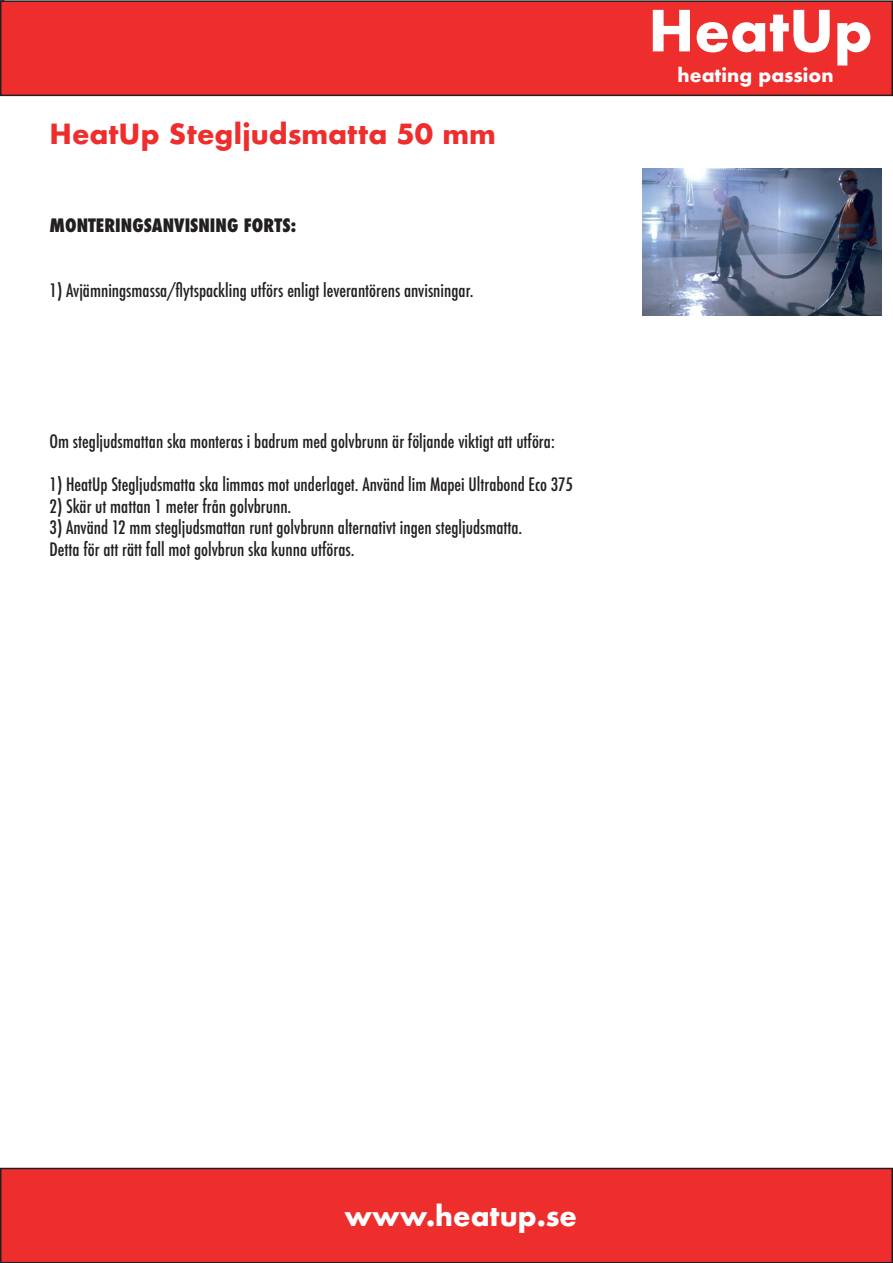
<style>
.page{position:relative;width:893px;height:1263px;background:#fff}
.page>*{position:absolute;margin:0;border:0;box-sizing:border-box;transform-origin:0 0}
.t1{font:700 55.05px "Futura";color:#fff}
.t2{font:700 27px "Futura";color:#ee2d2d}
.t3{font:700 27px "Futura";color:#fff}
.t4{font:700 18.3px "Futura";color:#fff}
.t5{font:500 condensed 18px/21.6px "Futura";color:#231f20}
.t6{font:800 condensed 18px "Futura";color:#231f20}
</style>
<div class="page">
<div style="left:1px;top:1px;width:891px;height:94px;background:#ee2d2d"></div>
<div style="left:0;top:0;width:893px;height:96px;border:2px solid #231f20"></div>
<div style="left:1px;top:1168px;width:891px;height:95px;background:#ee2d2d"></div>
<div style="left:0;top:1168px;width:893px;height:95px;border:2px solid #231f20"></div>
<img style="left:642px;top:168px;width:240px;height:147px">
<h2 class="t2" style="left:50px;top:114px;width:448px">HeatUp Stegljudsmatta 50 mm</h2>
<p class="t6" style="left:50px;top:213px;width:248px">MONTERINGSANVISNING FORTS:</p>
<p class="t5" style="left:50px;top:279px;width:425px">1) Avjämningsmassa/flytspackling utförs enligt leverantörens anvisningar.</p>
<p class="t5" style="left:50px;top:430px;width:507px">Om stegljudsmattan ska monteras i badrum med golvbrunn är följande viktigt att utföra:</p>
<p class="t5" style="left:50px;top:474px;width:525px">1) HeatUp Stegljudsmatta ska limmas mot underlaget. Använd lim Mapei Ultrabond Eco 375</p>
<p class="t5" style="left:50px;top:495px;width:243px">2) Skär ut mattan 1 meter från golvbrunn.</p>
<p class="t5" style="left:50px;top:517px;width:474px">3) Använd 12 mm stegljudsmattan runt golvbrunn alternativt ingen stegljudsmatta.<br>Detta för att rätt fall mot golvbrun ska kunna utföras.</p>
<h1 class="t1" style="left:648px;top:-9px;width:226px">HeatUp</h1>
<p class="t4" style="left:678px;top:62px;width:157px">heating passion</p>
<h2 class="t3" style="left:344px;top:1196px;width:234px">www.heatup.se</h2>
</div>
